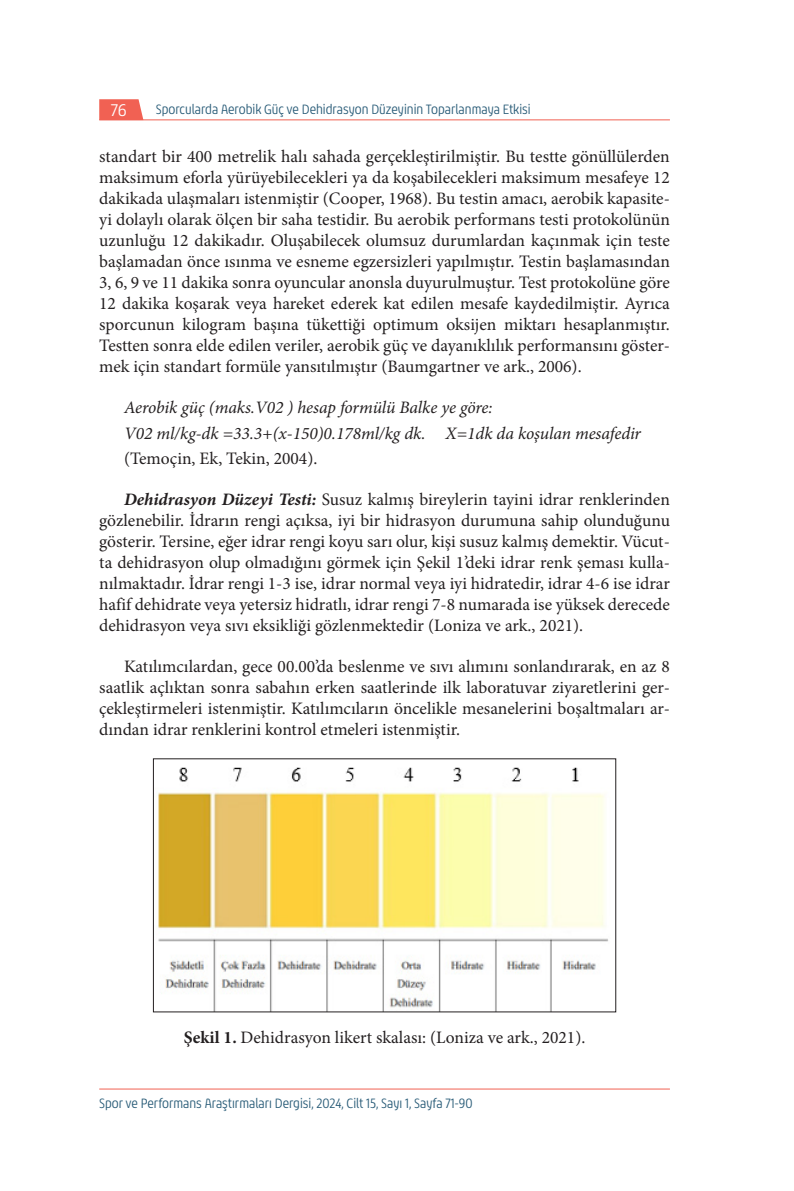
<style>
.page{position:relative;width:794px;height:1191px;background:#fff}
.page>*{position:absolute;margin:0;border:0;box-sizing:border-box;transform-origin:0 0}
.ANA_METİN{font:17.5px/21px "Minion Pro";color:#231f20;text-align:justify}
.ANA_METİN-2{font:italic 17.5px "Minion Pro";letter-spacing:-.005em;color:#231f20}
.t1{font:17.5px "Chypre Nor Boo";color:#fff}
.t2{font:14px "Chypre Con Boo";color:#285b77}
.s1{font-weight:700;font-style:italic}
.s2{font-weight:700}
</style>
<div class="page">
<svg style="left:99px;top:99px;width:44px;height:21px"></svg>
<hr style="left:99px;top:120px;width:571px;height:1px;background:#f16153">
<hr style="left:99px;top:1088px;width:571px;height:1px;background:#f16153">
<img style="left:158px;top:767px;width:450px;height:243px">
<div style="left:153px;top:758px;width:463px;height:254px;border:1px solid #231f20"></div>
<p class="t1" style="left:111px;top:100px;width:17px">76</p>
<p class="t2" style="left:156px;top:101px;width:376px">Sporcularda Aerobik Güç ve Dehidrasyon Düzeyinin Toparlanmaya Etkisi</p>
<p class="ANA_METİN" style="left:99px;top:146px;width:572px">standart bir 400 metrelik halı sahada gerçekleştirilmiştir. Bu testte gönüllülerden maksimum eforla yürüyebilecekleri ya da koşabilecekleri maksimum mesafeye 12 dakikada ulaşmaları istenmiştir (Cooper, 1968). Bu testin amacı, aerobik kapasite&shy;yi dolaylı olarak ölçen bir saha testidir. Bu aerobik performans testi protokolünün uzunluğu 12 dakikadır. Oluşabilecek olumsuz durumlardan kaçınmak için teste başlamadan önce ısınma ve esneme egzersizleri yapılmıştır. Testin başlamasından 3, 6, 9 ve 11 dakika sonra oyuncular anonsla duyurulmuştur. Test protokolüne göre 12 dakika koşarak veya hareket ederek kat edilen mesafe kaydedilmiştir. Ayrıca sporcunun kilogram başına tükettiği optimum oksijen miktarı hesaplanmıştır.<br>Testten sonra elde edilen veriler, aerobik güç ve dayanıklılık performansını göster&shy;mek için standart formüle yansıtılmıştır (Baumgartner ve ark., 2006).</p>
<p class="ANA_METİN-2" style="left:124px;top:395px;width:370px">Aerobik güç (maks.V02 ) hesap formülü Balke ye göre:</p>
<p class="ANA_METİN-2" style="left:124px;top:421px;width:518px">V02 ml/kg-dk =33.3+(x-150)0.178ml/kg dk. X=1dk da koşulan mesafedir</p>
<p class="ANA_METİN" style="left:124px;top:448px;width:195px">(Temoçin, Ek, Tekin, 2004).</p>
<p class="ANA_METİN" style="left:99px;top:489px;width:572px;text-indent:25px"><span class="s1">Dehidrasyon Düzeyi Testi:</span> Susuz kalmış bireylerin tayini idrar renklerinden gözlenebilir. İdrarın rengi açıksa, iyi bir hidrasyon durumuna sahip olunduğunu gösterir. Tersine, eğer idrar rengi koyu sarı olur, kişi susuz kalmış demektir. Vücut&shy;ta dehidrasyon olup olmadığını görmek için Şekil 1’deki idrar renk şeması kulla&shy;nılmaktadır. İdrar rengi 1-3 ise, idrar normal veya iyi hidratedir, idrar 4-6 ise idrar hafif dehidrate veya yetersiz hidratlı, idrar rengi 7-8 numarada ise yüksek derecede dehidrasyon veya sıvı eksikliği gözlenmektedir (Loniza ve ark., 2021).</p>
<p class="ANA_METİN" style="left:99px;top:656px;width:572px;text-indent:25px">Katılımcılardan, gece 00.00’da beslenme ve sıvı alımını sonlandırarak, en az 8 saatlik açlıktan sonra sabahın erken saatlerinde ilk laboratuvar ziyaretlerini ger&shy;çekleştirmeleri istenmiştir. Katılımcıların öncelikle mesanelerini boşaltmaları ar&shy;dından idrar renklerini kontrol etmeleri istenmiştir.</p>
<p class="ANA_METİN" style="left:184px;top:1027px;width:403px"><span class="s2">Şekil 1.</span> Dehidrasyon likert skalası: (Loniza ve ark., 2021).</p>
<p class="t2" style="left:99px;top:1095px;width:375px">Spor ve Performans Araştırmaları Dergisi, 2024, Cilt 15, Sayı 1, Sayfa 71-90</p>
</div>
